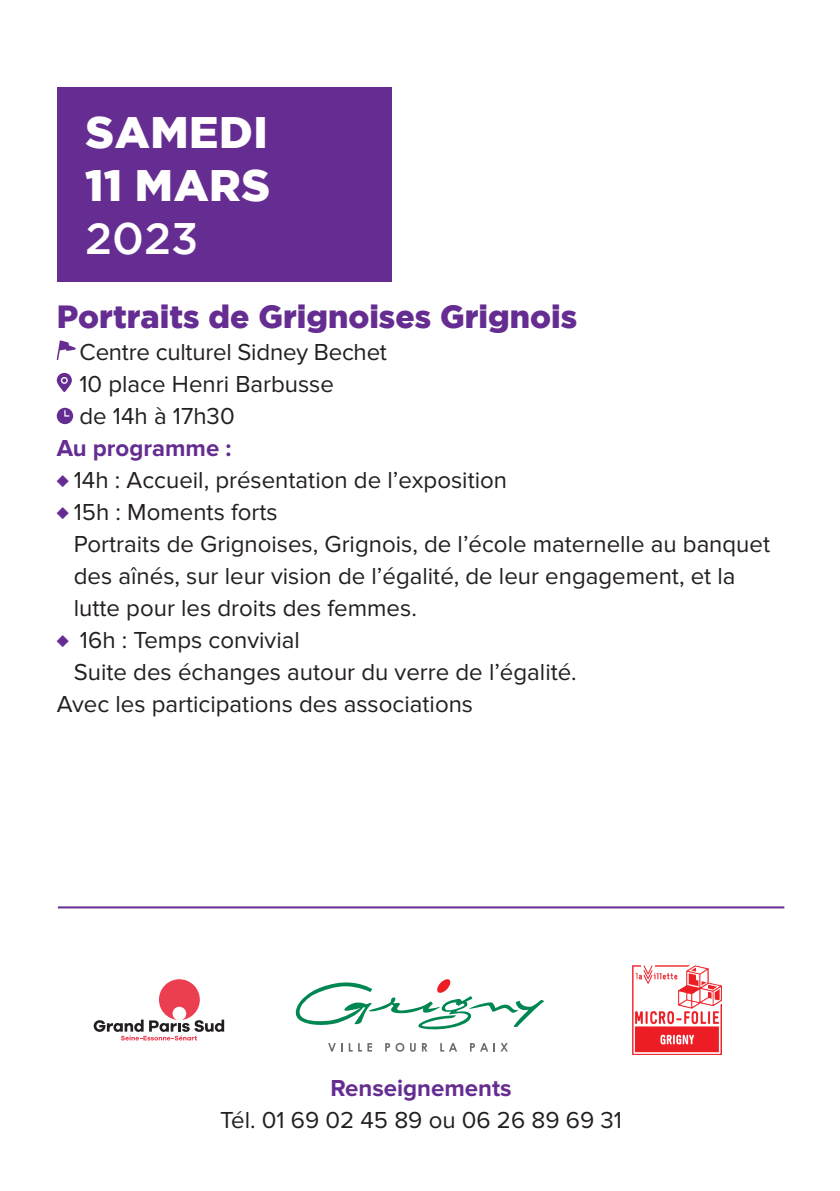
<style>
.page{position:relative;width:840px;height:1191px;background:#fff}
.page>*{position:absolute;margin:0;border:0;box-sizing:border-box;transform-origin:0 0}
.t1{font:900 44px/52.8px "Gotham";letter-spacing:.015em;color:#fff}
.t2{font:500 44px "Gotham";color:#fff}
.t3{font:900 32px "Gotham";color:#652d91}
.t4{font:24px/32px "Proxima Nova";color:#231f20}
.t5{font:700 24px "Proxima Nova";color:#652d91}
.s1{font-weight:700;color:#652d91}
.s2{color:#652d91}
</style>
<div class="page">
<div style="left:57px;top:88px;width:334px;height:194px;background:#652d91"></div>
<svg style="left:57px;top:340px;width:19px;height:20px"></svg>
<svg style="left:57px;top:373px;width:15px;height:19px"></svg>
<svg style="left:57px;top:408px;width:16px;height:16px"></svg>
<svg style="left:295px;top:979px;width:249px;height:51px"></svg>
<svg style="left:328px;top:1043px;width:7px;height:8px"></svg>
<svg style="left:348px;top:1043px;width:4px;height:8px"></svg>
<svg style="left:358px;top:1043px;width:14px;height:8px"></svg>
<svg style="left:385px;top:1042px;width:19px;height:9px"></svg>
<svg style="left:410px;top:1043px;width:5px;height:8px"></svg>
<svg style="left:421px;top:1043px;width:6px;height:8px"></svg>
<svg style="left:440px;top:1043px;width:17px;height:8px"></svg>
<svg style="left:470px;top:1043px;width:37px;height:8px"></svg>
<svg style="left:94px;top:979px;width:130px;height:61px"></svg>
<img style="left:632px;top:965px;width:89px;height:89px">
<hr style="left:58px;top:906px;width:725px;height:2px;background:#652d91">
<h1 class="t1" style="left:85px;top:105px;width:186px">SAMEDI<br>11 MARS</h1>
<h1 class="t2" style="left:85px;top:213px;width:114px">2023</h1>
<h2 class="t3" style="left:57px;top:298px;width:521px">Portraits de Grignoises Grignois</h2>
<p class="t4" style="left:79px;top:336px;width:309px">Centre culturel Sidney Bechet<br>10 place Henri Barbusse<br>de 14h à 17h30</p>
<p class="t4" style="left:57px;top:432px;width:451px"><span class="s1">Au programme :<br></span><span class="s2">♦</span> 14h : Accueil, présentation de l’exposition <span class="s2">♦</span> 15h : Moments forts</p>
<p class="t4" style="left:74px;top:528px;width:697px">Portraits de Grignoises, Grignois, de l’école maternelle au banquet</p>
<p class="t4" style="left:74px;top:560px;width:663px">des aînés, sur leur vision de l’égalité, de leur engagement, et la</p>
<p class="t4" style="left:74px;top:592px;width:344px">lutte pour les droits des femmes.</p>
<p class="t4" style="left:57px;top:624px;width:244px"><span class="s2">♦</span> 16h : Temps convivial</p>
<p class="t4" style="left:74px;top:656px;width:504px">Suite des échanges autour du verre de l’égalité.</p>
<p class="t4" style="left:57px;top:688px;width:417px">Avec les participations des associations</p>
<p class="t5" style="left:330px;top:1074px;width:183px">Renseignements</p>
<p class="t4" style="left:220px;top:1104px;width:403px">Tél. 01 69 02 45 89 ou 06 26 89 69 31</p>
</div>
